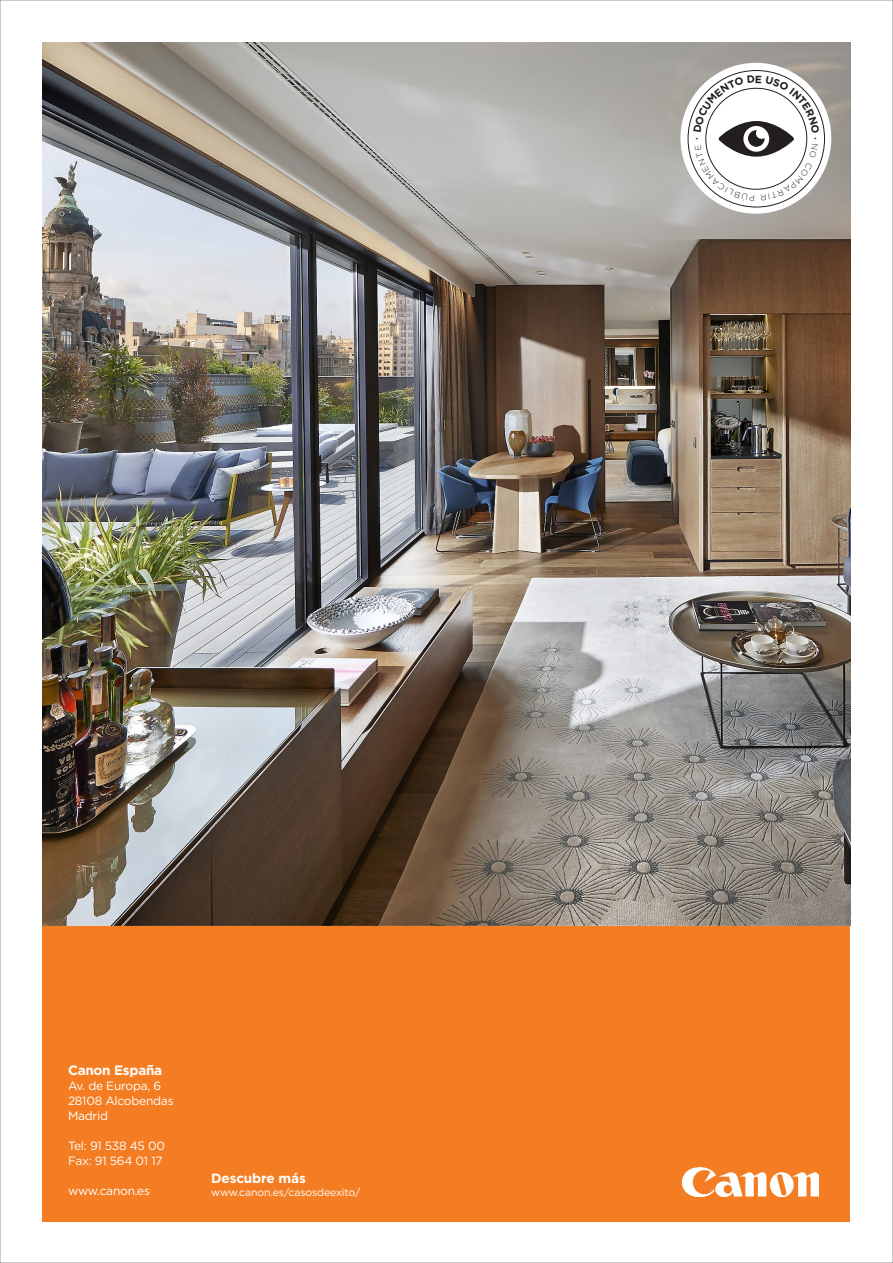
<style>
.page{position:relative;width:893px;height:1263px;background:#fff}
.page>*{position:absolute;margin:0;border:0;box-sizing:border-box;transform-origin:0 0}
.t1{font:700 13.5px "Gotham";letter-spacing:-.02em;color:#fff}
.t2{font:12px "Gotham";letter-spacing:-.02em;color:#fff}
.t3{font:10.5px "Gotham";letter-spacing:-.01em;color:#fff}
.t4{font:500 10.5px "Gotham";color:#231f20}
</style>
<div class="page">
<div style="left:43px;top:926px;width:807px;height:295px;background:#f47d23"></div>
<img style="left:43px;top:43px;width:807px;height:883px">
<img style="left:682px;top:1168px;width:136px;height:28px">
<svg style="left:680px;top:63px;width:151px;height:151px"></svg>
<svg style="left:693px;top:75px;width:126px;height:126px"></svg>
<p class="t4" style="left:690px;top:140px;width:4px;rotate:-90deg">·</p>
<p class="t4" style="left:823px;top:137px;width:4px;rotate:90deg">·</p>
<p class="t1" style="left:68px;top:1061px;width:96px">Canon España</p>
<p class="t2" style="left:68px;top:1078px;width:95px">Av. de Europa, 6</p>
<p class="t2" style="left:68px;top:1093px;width:107px">28108 Alcobendas</p>
<p class="t2" style="left:68px;top:1108px;width:42px">Madrid</p>
<p class="t2" style="left:68px;top:1138px;width:98px">Tel: 91 538 45 00</p>
<p class="t2" style="left:68px;top:1153px;width:96px">Fax: 91 564 01 17</p>
<p class="t2" style="left:68px;top:1183px;width:84px">www.canon.es</p>
<p class="t1" style="left:211px;top:1169px;width:96px">Descubre más</p>
<p class="t3" style="left:211px;top:1186px;width:151px">www.canon.es/casosdeexito/</p>
</div>
